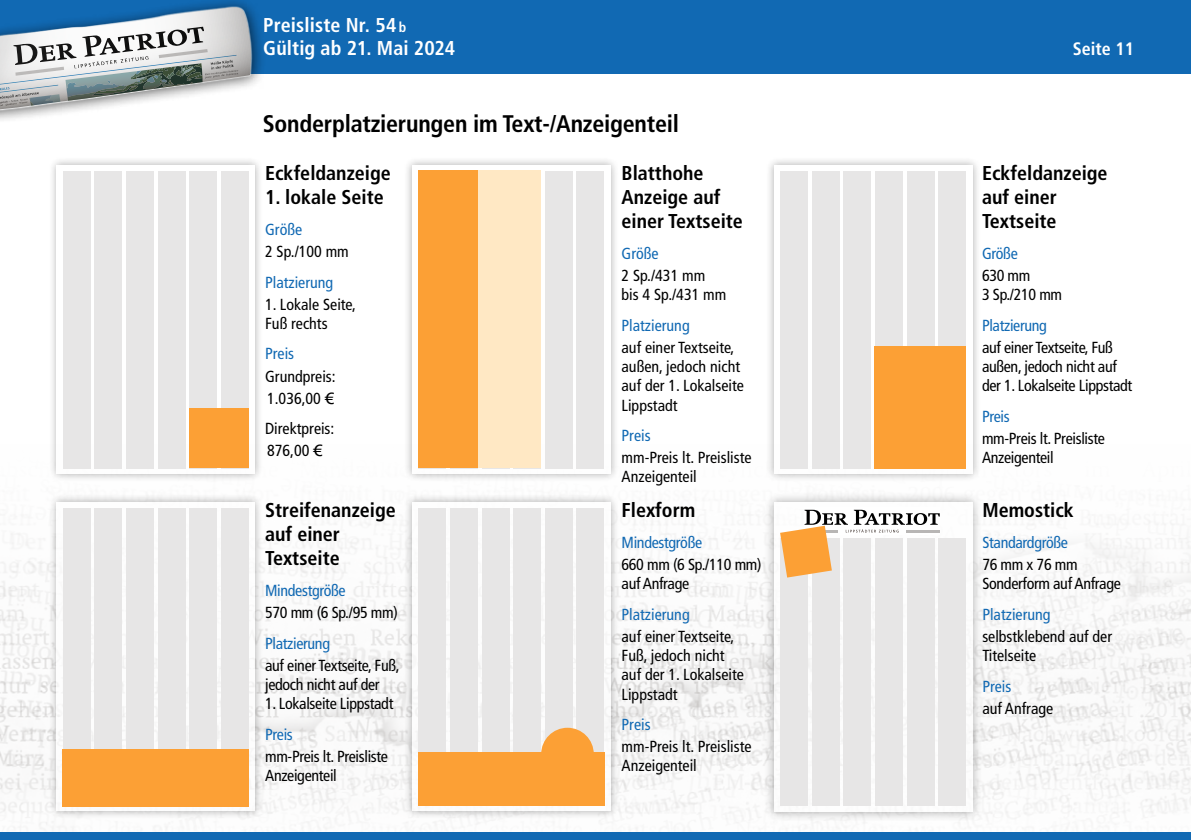
<style>
.page{position:relative;width:1191px;height:840px;background:#fff}
.page>*{position:absolute;margin:0;border:0;box-sizing:border-box;transform-origin:0 0}
.t1{font:700 condensed 24px "Frutiger";letter-spacing:-.01em;color:#000}
.t2{font:700 condensed 20px/24px "Frutiger";color:#000}
.t3{font:700 condensed 20px/23px "Frutiger";letter-spacing:.005em;color:#fff}
.t4{font:700 condensed 18px "Frutiger";color:#fff}
.t5{font:condensed 16px/19.2px "Frutiger";color:#000}
.t6{font:condensed 16px/19.2px "Frutiger";letter-spacing:-.02em;color:#000}
.t7{font:condensed 16px "Frutiger";letter-spacing:-.02em;color:#1169b3}
.t8{font:condensed 16px "Frutiger";color:#1169b3}
.s1{font-size:14px}
.s2{font-family:"Frutiger VR";font-stretch:normal}
</style>
<div class="page">
<img style="left:0;top:514px;width:1191px;height:317px">
<div style="left:765px;top:156px;width:216px;height:326px;background:#000;opacity:.5"></div>
<div style="left:774px;top:165px;width:198px;height:308px;background:#fff"></div>
<div style="left:812px;top:171px;width:27px;height:297px;background:#e7e6e6"></div>
<div style="left:780px;top:171px;width:28px;height:297px;background:#e7e6e6"></div>
<div style="left:843px;top:171px;width:28px;height:297px;background:#e7e6e6"></div>
<div style="left:875px;top:171px;width:28px;height:297px;background:#e7e6e6"></div>
<div style="left:906px;top:171px;width:28px;height:297px;background:#e7e6e6"></div>
<div style="left:938px;top:171px;width:28px;height:297px;background:#e7e6e6"></div>
<div style="left:763px;top:491px;width:220px;height:330px;background:#000;opacity:.5"></div>
<div style="left:774px;top:502px;width:198px;height:309px;background:#fff"></div>
<div style="left:812px;top:537px;width:27px;height:268px;background:#e7e6e6"></div>
<div style="left:780px;top:537px;width:28px;height:268px;background:#e7e6e6"></div>
<div style="left:843px;top:537px;width:28px;height:268px;background:#e7e6e6"></div>
<div style="left:875px;top:537px;width:28px;height:268px;background:#e7e6e6"></div>
<div style="left:906px;top:537px;width:28px;height:268px;background:#e7e6e6"></div>
<div style="left:938px;top:537px;width:28px;height:268px;background:#e7e6e6"></div>
<div style="left:874px;top:346px;width:92px;height:122px;background:#fca035"></div>
<svg style="left:780px;top:509px;width:159px;height:68px"></svg>
<div style="left:0;top:0;width:1191px;height:74px;background:#1169b3"></div>
<div style="left:0;top:0;width:266px;height:125px;background:#000;opacity:.65"></div>
<img style="left:0;top:7px;width:253px;height:104px">
<svg style="left:0;top:7px;width:252px;height:102px"></svg>
<div style="left:0;top:831px;width:1191px;height:8px;background:#1169b3"></div>
<div style="left:48px;top:156px;width:216px;height:326px;background:#000;opacity:.5"></div>
<div style="left:57px;top:165px;width:198px;height:308px;background:#fff"></div>
<div style="left:94px;top:171px;width:28px;height:297px;background:#e7e6e6"></div>
<div style="left:63px;top:171px;width:28px;height:297px;background:#e7e6e6"></div>
<div style="left:126px;top:171px;width:28px;height:297px;background:#e7e6e6"></div>
<div style="left:157px;top:171px;width:28px;height:297px;background:#e7e6e6"></div>
<div style="left:189px;top:171px;width:28px;height:297px;background:#e7e6e6"></div>
<div style="left:221px;top:171px;width:28px;height:297px;background:#e7e6e6"></div>
<div style="left:48px;top:493px;width:216px;height:325px;background:#000;opacity:.5"></div>
<div style="left:57px;top:502px;width:198px;height:308px;background:#fff"></div>
<div style="left:94px;top:507px;width:28px;height:297px;background:#e7e6e6"></div>
<div style="left:63px;top:507px;width:28px;height:297px;background:#e7e6e6"></div>
<div style="left:126px;top:507px;width:28px;height:297px;background:#e7e6e6"></div>
<div style="left:157px;top:507px;width:28px;height:297px;background:#e7e6e6"></div>
<div style="left:189px;top:507px;width:28px;height:297px;background:#e7e6e6"></div>
<div style="left:221px;top:507px;width:28px;height:297px;background:#e7e6e6"></div>
<div style="left:189px;top:408px;width:60px;height:60px;background:#fca035"></div>
<div style="left:403px;top:156px;width:216px;height:326px;background:#000;opacity:.5"></div>
<div style="left:412px;top:165px;width:199px;height:308px;background:#fff"></div>
<div style="left:545px;top:171px;width:28px;height:297px;background:#e7e6e6"></div>
<div style="left:576px;top:171px;width:28px;height:297px;background:#e7e6e6"></div>
<div style="left:418px;top:171px;width:123px;height:297px;background:#ffe8c4"></div>
<div style="left:418px;top:171px;width:60px;height:297px;background:#fca035"></div>
<div style="left:63px;top:748px;width:186px;height:57px;background:#fca035"></div>
<div style="left:403px;top:493px;width:216px;height:325px;background:#000;opacity:.5"></div>
<div style="left:412px;top:502px;width:199px;height:308px;background:#fff"></div>
<div style="left:450px;top:507px;width:28px;height:297px;background:#e7e6e6"></div>
<div style="left:418px;top:507px;width:28px;height:297px;background:#e7e6e6"></div>
<div style="left:481px;top:507px;width:28px;height:297px;background:#e7e6e6"></div>
<div style="left:513px;top:507px;width:28px;height:297px;background:#e7e6e6"></div>
<div style="left:545px;top:507px;width:28px;height:297px;background:#e7e6e6"></div>
<div style="left:576px;top:507px;width:28px;height:297px;background:#e7e6e6"></div>
<div style="left:419px;top:751px;width:186px;height:54px;background:#fca035"></div>
<div style="left:541px;top:727px;width:53px;height:53px;background:#fca035;border-radius:50%"></div>
<p class="t3" style="left:263px;top:14px;width:193px">Preisliste Nr. 54 <span class="s1">b<br></span>Gültig ab 21. Mai 2024</p>
<h1 class="t1" style="left:263px;top:109px;width:418px">Sonderplatzierungen im Text-/Anzeigenteil</h1>
<p class="t2" style="left:265px;top:161px;width:127px">Eckfeldanzeige</p>
<p class="t2" style="left:265px;top:185px;width:120px">1. lokale Seite</p>
<p class="t7" style="left:265px;top:220px;width:39px">Größe</p>
<p class="t5" style="left:265px;top:242px;width:85px">2 Sp./100 mm</p>
<p class="t8" style="left:265px;top:272px;width:70px">Platzierung</p>
<p class="t5" style="left:265px;top:294px;width:92px">1. Lokale Seite,<br>Fuß rechts</p>
<p class="t7" style="left:265px;top:344px;width:31px">Preis</p>
<p class="t5" style="left:265px;top:365px;width:72px;line-height:22px">Grundpreis:<br>1.036,00 <span class="s2">€</span></p>
<p class="t5" style="left:265px;top:417px;width:71px;line-height:22px">Direktpreis:<br>876,00 <span class="s2">€</span></p>
<p class="t2" style="left:265px;top:498px;width:132px">Streifenanzeige auf einer<br>Textseite</p>
<p class="t7" style="left:265px;top:580px;width:82px">Mindestgröße</p>
<p class="t6" style="left:265px;top:602px;width:134px">570 mm (6 Sp./95 mm)</p>
<p class="t7" style="left:265px;top:633px;width:66px">Platzierung</p>
<p class="t6" style="left:265px;top:655px;width:136px">auf einer Textseite, Fuß, jedoch nicht auf der</p>
<p class="t6" style="left:265px;top:693px;width:130px">1. Lokalseite Lippstadt</p>
<p class="t7" style="left:265px;top:724px;width:29px">Preis</p>
<p class="t6" style="left:265px;top:746px;width:124px">mm-Preis lt. Preisliste<br>Anzeigenteil</p>
<p class="t2" style="left:621px;top:161px;width:123px">Blatthohe<br>Anzeige auf einer Textseite</p>
<p class="t7" style="left:621px;top:244px;width:39px">Größe</p>
<p class="t5" style="left:621px;top:266px;width:106px">2 Sp./431 mm bis 4 Sp./431 mm</p>
<p class="t8" style="left:621px;top:316px;width:70px">Platzierung</p>
<p class="t5" style="left:621px;top:338px;width:124px">auf einer Textseite, außen, jedoch nicht auf der 1. Lokalseite<br>Lippstadt</p>
<p class="t7" style="left:621px;top:426px;width:31px">Preis</p>
<p class="t5" style="left:621px;top:448px;width:131px">mm-Preis lt. Preisliste<br>Anzeigenteil</p>
<p class="t2" style="left:621px;top:498px;width:75px">Flexform</p>
<p class="t7" style="left:621px;top:532px;width:82px">Mindestgröße</p>
<p class="t6" style="left:621px;top:554px;width:142px">660 mm (6 Sp./110 mm) auf Anfrage</p>
<p class="t8" style="left:621px;top:604px;width:70px">Platzierung</p>
<p class="t5" style="left:621px;top:626px;width:124px">auf einer Textseite,<br>Fuß, jedoch nicht auf der 1. Lokalseite<br>Lippstadt</p>
<p class="t7" style="left:621px;top:714px;width:31px">Preis</p>
<p class="t5" style="left:621px;top:736px;width:131px">mm-Preis lt. Preisliste<br>Anzeigenteil</p>
<p class="t4" style="left:1072px;top:38px;width:63px">Seite 11</p>
<p class="t2" style="left:982px;top:161px;width:127px">Eckfeldanzeige auf einer<br>Textseite</p>
<p class="t7" style="left:982px;top:244px;width:37px">Größe</p>
<p class="t6" style="left:982px;top:266px;width:82px">630 mm<br>3 Sp./210 mm</p>
<p class="t7" style="left:982px;top:316px;width:66px">Platzierung</p>
<p class="t6" style="left:982px;top:338px;width:152px">auf einer Textseite, Fuß außen, jedoch nicht auf der 1. Lokalseite Lippstadt</p>
<p class="t7" style="left:982px;top:407px;width:29px">Preis</p>
<p class="t6" style="left:982px;top:428px;width:124px">mm-Preis lt. Preisliste<br>Anzeigenteil</p>
<p class="t2" style="left:982px;top:498px;width:93px">Memostick</p>
<p class="t7" style="left:982px;top:532px;width:87px">Standardgröße</p>
<p class="t6" style="left:982px;top:554px;width:140px">76 mm x 76 mm<br>Sonderform auf Anfrage</p>
<p class="t8" style="left:982px;top:604px;width:70px">Platzierung</p>
<p class="t5" style="left:982px;top:626px;width:131px">selbstklebend auf der<br>Titelseite</p>
<p class="t7" style="left:982px;top:676px;width:31px">Preis</p>
<p class="t5" style="left:982px;top:698px;width:72px">auf Anfrage</p>
</div>
